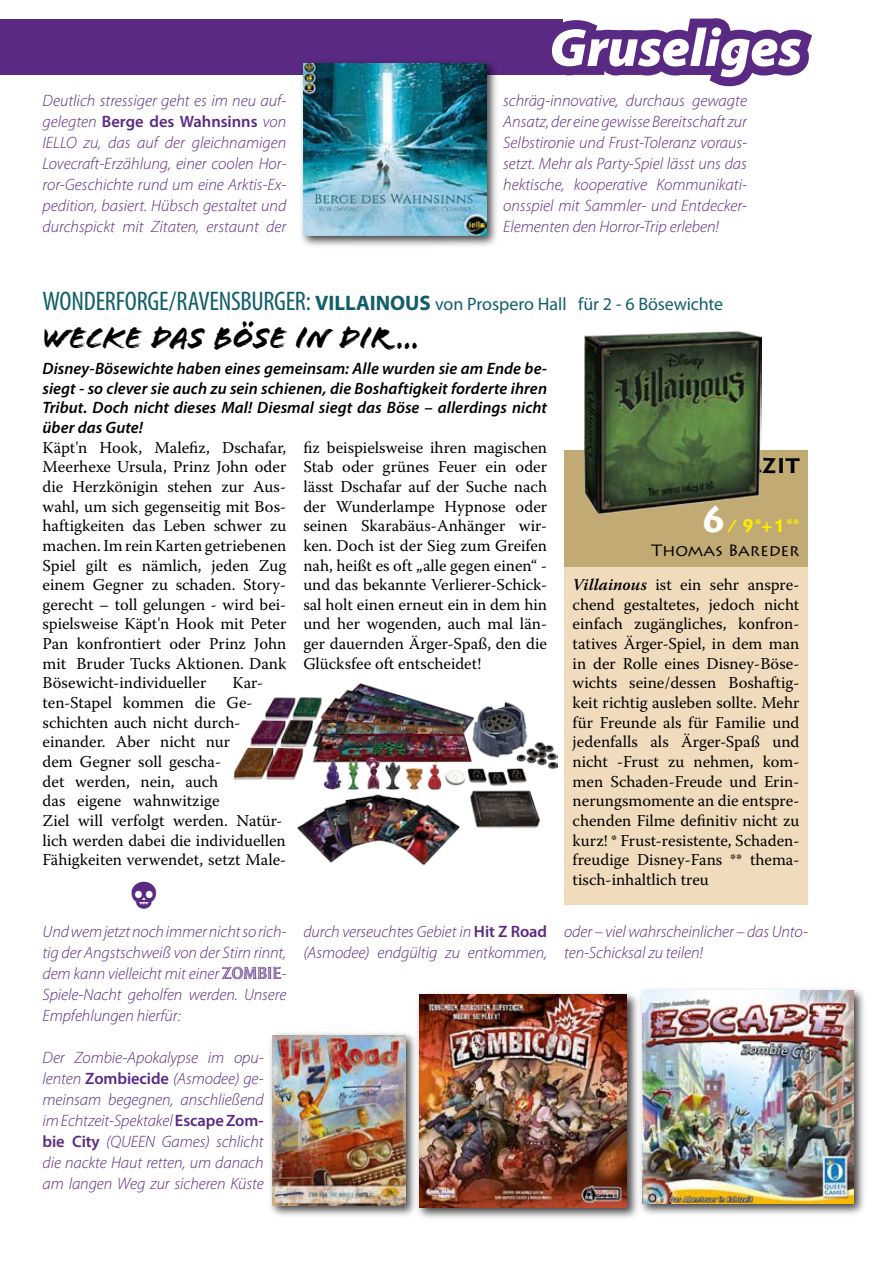
<style>
.page{position:relative;width:893px;height:1263px;background:#fff}
.page>*{position:absolute;margin:0;border:0;box-sizing:border-box;transform-origin:0 0}
.t1{font:italic 900 54px "Myriad Pro";letter-spacing:-.005em;color:#fff}
.t2{font:31.5px "Flood Std";color:#000}
.t3{font:condensed 27px "Myriad Pro";letter-spacing:-.01em;color:#115e6a}
.t4{font:700 21px "Lithos Pro";color:#000}
.t5{font:18px "Myriad Pro";letter-spacing:-.005em;color:#115e6a}
.t6{font:700 18px "Lithos Pro";color:#ffec00}
.t7{font:16.5px/19.6px "Warnock Pro";color:#000;text-align:justify}
.t8{font:italic 300 16.5px/21px "Myriad Pro";letter-spacing:-.005em;color:#5a2983;text-align:justify}
.t9{font:italic 600 16.5px/19.6px "Myriad Pro";letter-spacing:.005em;color:#000;text-align:justify}
.t10{font:16.5px "Lithos Pro";color:#000}
.s1{font-weight:600;font-style:normal}
.s2{font-weight:700;font-stretch:normal;font-size:21px}
.s3{font-family:"Moonglow";font-weight:400;font-style:normal;font-size:18px}
.s4{font-size:36px;color:#fff}
.s5{font-weight:600;font-style:italic}
</style>
<div class="page">
<div style="left:0;top:19px;width:563px;height:55px;background:#5a2983"></div>
<svg style="left:529px;top:18px;width:283px;height:69px"></svg>
<div style="left:564px;top:450px;width:244px;height:125px;background:#c1aa74"></div>
<div style="left:564px;top:567px;width:244px;height:337px;background:#f0dbbc"></div>
<img style="left:584px;top:331px;width:177px;height:182px">
<div style="left:415px;top:990px;width:226px;height:231px;background:#000;opacity:.75"></div>
<img style="left:420px;top:995px;width:207px;height:212px">
<div style="left:637px;top:986px;width:231px;height:231px;background:#000;opacity:.75"></div>
<img style="left:642px;top:991px;width:212px;height:212px">
<div style="left:267px;top:1031px;width:152px;height:188px;background:#000;opacity:.75"></div>
<img style="left:272px;top:1036px;width:133px;height:170px">
<img style="left:234px;top:683px;width:324px;height:182px">
<div style="left:299px;top:59px;width:200px;height:190px;background:#000;opacity:.75"></div>
<img style="left:303px;top:64px;width:183px;height:172px">
<h1 class="t1" style="left:549px;top:12px;width:254px">Gruseliges</h1>
<p class="t8" style="left:43px;top:90px;width:245px">Deutlich stressiger geht es im neu auf&shy;gelegten <span class="s1">Berge des Wahnsinns</span> von IELLO zu, das auf der gleichnamigen Lovecraft-Erzählung, einer coolen Hor&shy;ror-Geschichte rund um eine Arktis-Ex&shy;pedition, basiert. Hübsch gestaltet und durchspickt mit Zitaten, erstaunt der</p>
<p class="t8" style="left:503px;top:90px;width:245px">schräg-innovative, durchaus gewagte Ansatz, der eine gewisse Bereitschaft zur Selbstironie und Frust-Toleranz voraus&shy;setzt. Mehr als Party-Spiel lässt uns das hektische, kooperative Kommunikati&shy;onsspiel mit Sammler- und Entdecker-Elementen den Horror-Trip erleben!</p>
<h3 class="t3" style="left:43px;top:285px;width:340px">WONDERFORGE/RAVENSBURGER: <span class="s2">VILLAINOUS</span></h3>
<p class="t5" style="left:435px;top:293px;width:290px">von Prospero Hall für 2 - 6 Bösewichte</p>
<h2 class="t2" style="left:43px;top:320px;width:380px">WECKE DAS BÖSE IN DIR …</h2>
<p class="t9" style="left:43px;top:358px;width:506px">Disney-Bösewichte haben eines gemeinsam: Alle wurden sie am Ende be&shy;siegt - so clever sie auch zu sein schienen, die Boshaftigkeit forderte ihren Tribut. Doch nicht dieses Mal! Diesmal siegt das Böse – allerdings nicht über das Gute!</p>
<p class="t7" style="left:43px;top:437px;width:245px">Käpt'n Hook, Malefiz, Dschafar, Meerhexe Ursula, Prinz John oder die Herzkönigin stehen zur Aus&shy;wahl, um sich gegenseitig mit Bos&shy;haftigkeiten das Leben schwer zu machen. Im rein Karten getriebenen Spiel gilt es nämlich, jeden Zug einem Gegner zu schaden. Story&shy;gerecht – toll gelungen - wird bei&shy;spielsweise Käpt'n Hook mit Peter Pan konfrontiert oder Prinz John mit Bruder Tucks Aktionen. Dank Bösewicht-individueller</p>
<p class="t7" style="left:43px;top:673px;width:245px;text-align:left;text-indent:190px">Kar&shy;ten-Stapel kommen die Ge&shy;schichten auch nicht durch&shy;einander. Aber nicht nur<br>dem Gegner soll gescha-<br>det werden, nein, auch<br>das eigene wahnwitzige<br>Ziel will verfolgt werden. Natür&shy;lich werden dabei die individuellen<br>Fähigkeiten verwendet, setzt Male-</p>
<p class="t8" style="left:43px;top:920px;width:245px">Und wem jetzt noch immer nicht so rich&shy;tig der Angstschweiß von der Stirn rinnt, dem kann vielleicht mit einer <span class="s3">ZOMBIE</span>-Spiele-Nacht geholfen werden. Unsere Empfehlungen hierfür:</p>
<p class="t8" style="left:43px;top:1046px;width:223px">Der Zombie-Apokalypse im opu&shy;lenten <span class="s1">Zombiecide</span> (Asmodee) ge&shy;meinsam begegnen, anschließend im Echtzeit-Spektakel <span class="s1">Escape Zom&shy;bie City</span> (QUEEN Games) schlicht die nackte Haut retten, um danach am langen Weg zur sicheren Küste</p>
<p class="t7" style="left:303px;top:437px;width:245px">fiz beispielsweise ihren magischen Stab oder grünes Feuer ein oder lässt Dschafar auf der Suche nach der Wunderlampe Hypnose oder seinen Skarabäus-Anhänger wir&shy;ken. Doch ist der Sieg zum Greifen nah, heißt es oft „alle gegen einen“ - und das bekannte Verlierer-Schick&shy;sal holt einen erneut ein in dem hin und her wogenden, auch mal län&shy;ger dauernden Ärger-Spaß, den die Glücksfee oft entscheidet!</p>
<p class="t4" style="left:733px;top:453px;width:68px">FAZIT</p>
<p class="t6" style="left:700px;top:515px;width:101px"><span class="s4">6</span>/ 9*+1**</p>
<p class="t10" style="left:651px;top:541px;width:150px">Thomas Bareder</p>
<p class="t7" style="left:573px;top:575px;width:228px"><span class="s5">Villainous</span> ist ein sehr anspre&shy;chend gestaltetes, jedoch nicht einfach zugängliches, konfron&shy;tatives Ärger-Spiel, in dem man in der Rolle eines Disney-Böse&shy;wichts seine/dessen Boshaftig&shy;keit richtig ausleben sollte. Mehr für Freunde als für Familie und jedenfalls als Ärger-Spaß und nicht -Frust zu nehmen, kom&shy;men Schaden-Freude und Erin&shy;nerungsmomente an die entspre&shy;chenden Filme definitiv nicht zu kurz! * Frust-resistente, Schaden&shy;freudige Disney-Fans ** thema&shy;tisch-inhaltlich treu</p>
<p class="t8" style="left:303px;top:920px;width:245px">durch verseuchtes Gebiet in <span class="s1">Hit Z Road </span>(Asmodee) endgültig zu entkommen,</p>
<p class="t8" style="left:564px;top:920px;width:245px">oder – viel wahrscheinlicher – das Unto&shy;ten-Schicksal zu teilen!</p>
</div>
